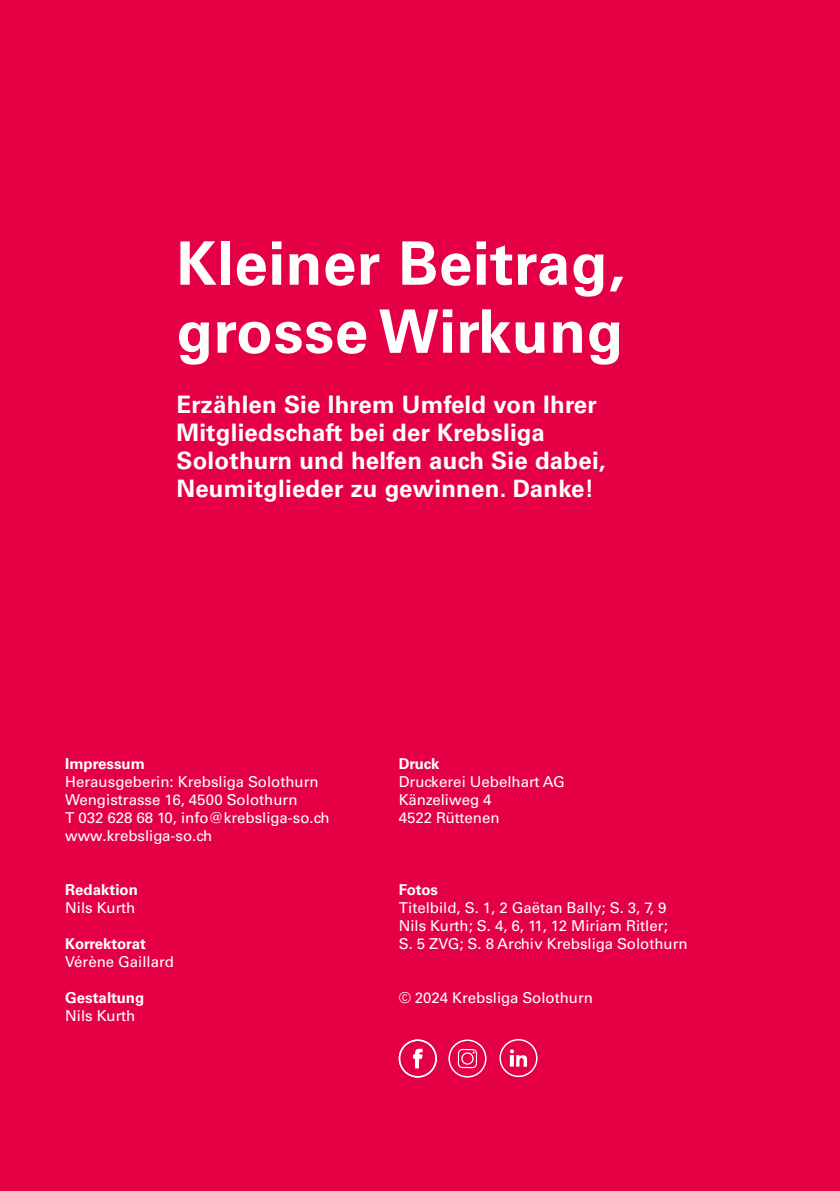
<style>
.page{position:relative;width:840px;height:1191px;background:#fff}
.page>*{position:absolute;margin:0;border:0;box-sizing:border-box;transform-origin:0 0}
.t1{font:700 60px/68px "Univers LT Std";letter-spacing:.01em;color:#fff}
.t2{font:700 24px/28px "Univers LT Std";letter-spacing:.01em;color:#fff}
.t3{font:15px/18px "Univers LT Std";color:#fff}
.t4{font:700 15px "Univers LT Std";color:#fff}
</style>
<div class="page">
<div style="left:0;top:0;width:839px;height:1191px;background:#e50046"></div>
<svg style="left:499px;top:1039px;width:38px;height:38px"></svg>
<svg style="left:448px;top:1039px;width:38px;height:38px"></svg>
<svg style="left:398px;top:1039px;width:38px;height:38px"></svg>
<h1 class="t1" style="left:176px;top:230px;width:450px">Kleiner Beitrag, grosse Wirkung</h1>
<h2 class="t2" style="left:176px;top:390px;width:430px">Erzählen Sie Ihrem Umfeld von Ihrer Mitgliedschaft bei der Krebsliga Solothurn und helfen auch Sie dabei, Neumitglieder zu gewinnen. Danke!</h2>
<p class="t4" style="left:65px;top:754px;width:81px">Impressum</p>
<p class="t3" style="left:65px;top:772px;width:266px">Herausgeberin: Krebsliga Solothurn<br>Wengistrasse 16, 4500 Solothurn<br>T 032 628 68 10, info@krebsliga-so.ch www.krebsliga-so.ch</p>
<p class="t4" style="left:65px;top:880px;width:74px">Redaktion</p>
<p class="t3" style="left:65px;top:898px;width:71px">Nils Kurth</p>
<p class="t4" style="left:65px;top:934px;width:82px">Korrektorat</p>
<p class="t3" style="left:65px;top:952px;width:110px">Vérène Gaillard</p>
<p class="t4" style="left:65px;top:988px;width:80px">Gestaltung</p>
<p class="t3" style="left:65px;top:1006px;width:71px">Nils Kurth</p>
<p class="t4" style="left:398px;top:755px;width:42px">Druck</p>
<p class="t3" style="left:398px;top:773px;width:168px">Druckerei Uebelhart AG<br>Känzeliweg 4<br>4522 Rüttenen</p>
<p class="t4" style="left:398px;top:881px;width:41px">Fotos</p>
<p class="t3" style="left:398px;top:899px;width:290px">Titelbild, S. 1, 2 Gaëtan Bally; S. 3, 7, 9<br>Nils Kurth; S. 4, 6, 11, 12 Miriam Ritler;<br>S. 5 ZVG; S. 8 Archiv Krebsliga Solothurn</p>
<p class="t3" style="left:398px;top:989px;width:196px">© 2024 Krebsliga Solothurn</p>
</div>
